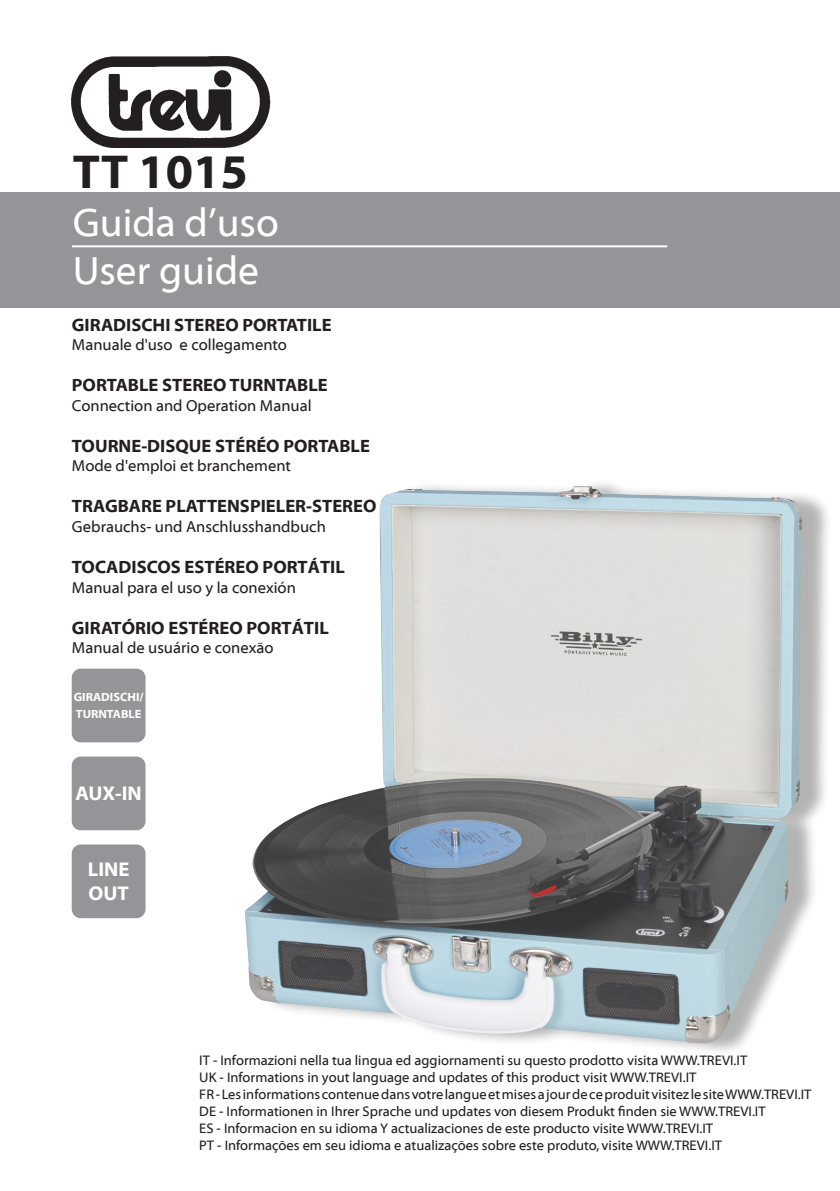
<style>
.page{position:relative;width:840px;height:1191px;background:#fff}
.page>*{position:absolute;margin:0;border:0;box-sizing:border-box;transform-origin:0 0}
.Corpo_testo{font:48px "Myriad Bd Web";color:#231f20}
.Corpo_testo-2{font:40px "Myriad Web";color:#fff}
.Sottotitolo{font:20px/24px "Myriad Bd Web";color:#fff}
.Corpo_testo-3{font:18px "Myriad Bd Web";color:#231f20}
.Corpo_testo-4{font:16px "Myriad Web";color:#231f20}
.Testo_rientrato{font:14px "Myriad Web";color:#231f20}
.Sottotitolo-2{font:12px "Myriad Bd Web";color:#fff}
</style>
<div class="page">
<div style="left:253px;top:478px;width:579px;height:579px;background:#231f20;opacity:.42"></div>
<img style="left:244px;top:486px;width:558px;height:557px">
<img style="left:72px;top:57px;width:198px;height:90px">
<div style="left:0;top:192px;width:839px;height:115px;background:#939598"></div>
<hr style="left:72px;top:245px;width:595px;height:2px;background:#fff">
<div style="left:72px;top:756px;width:73px;height:74px;background:#939598;border-radius:9px"></div>
<div style="left:72px;top:668px;width:73px;height:74px;background:#939598;border-radius:9px"></div>
<div style="left:72px;top:844px;width:73px;height:74px;background:#939598;border-radius:9px"></div>
<p class="Corpo_testo" style="left:73px;top:145px;width:176px">TT 1015</p>
<p class="Corpo_testo-2" style="left:73px;top:201px;width:207px">Guida d’uso</p>
<p class="Corpo_testo-2" style="left:73px;top:249px;width:188px">User guide</p>
<p class="Corpo_testo-3" style="left:72px;top:315px;width:261px">GIRADISCHI STEREO PORTATILE</p>
<p class="Corpo_testo-4" style="left:72px;top:336px;width:216px">Manuale d'uso e collegamento</p>
<p class="Corpo_testo-3" style="left:72px;top:375px;width:257px">PORTABLE STEREO TURNTABLE</p>
<p class="Corpo_testo-4" style="left:72px;top:397px;width:241px">Connection and Operation Manual</p>
<p class="Corpo_testo-3" style="left:72px;top:436px;width:299px">TOURNE-DISQUE STÉRÉO PORTABLE</p>
<p class="Corpo_testo-4" style="left:72px;top:457px;width:220px">Mode d'emploi et branchement</p>
<p class="Corpo_testo-3" style="left:72px;top:496px;width:306px">TRAGBARE PLATTENSPIELER-STEREO</p>
<p class="Corpo_testo-4" style="left:72px;top:518px;width:255px">Gebrauchs- und Anschlusshandbuch</p>
<p class="Corpo_testo-3" style="left:72px;top:557px;width:274px">TOCADISCOS ESTÉREO PORTÁTIL</p>
<p class="Corpo_testo-4" style="left:72px;top:578px;width:225px">Manual para el uso y la conexión</p>
<p class="Corpo_testo-3" style="left:72px;top:618px;width:258px">GIRATÓRIO ESTÉREO PORTÁTIL</p>
<p class="Corpo_testo-4" style="left:72px;top:639px;width:203px">Manual de usuário e conexão</p>
<p class="Sottotitolo-2" style="left:74px;top:690px;width:71px">GIRADISCHI/</p>
<p class="Sottotitolo-2" style="left:76px;top:707px;width:67px">TURNTABLE</p>
<p class="Sottotitolo" style="left:75px;top:781px;width:68px">AUX-IN</p>
<p class="Sottotitolo" style="left:88px;top:857px;width:43px">LINE<br>OUT</p>
<p class="Testo_rientrato" style="left:199px;top:1053px;width:549px">IT - Informazioni nella tua lingua ed aggiornamenti su questo prodotto visita WWW.TREVI.IT</p>
<p class="Testo_rientrato" style="left:199px;top:1070px;width:498px">UK - Informations in yout language and updates of this product visit WWW.TREVI.IT</p>
<p class="Testo_rientrato" style="left:199px;top:1087px;width:613px">FR - Les informations contenue dans votre langue et mises a jour de ce produit visitez le site WWW.TREVI.IT</p>
<p class="Testo_rientrato" style="left:199px;top:1104px;width:567px">DE - Informationen in Ihrer Sprache und updates von diesem Produkt finden sie WWW.TREVI.IT</p>
<p class="Testo_rientrato" style="left:199px;top:1121px;width:515px">ES - Informacion en su idioma Y actualizaciones de este producto visite WWW.TREVI.IT</p>
<p class="Testo_rientrato" style="left:199px;top:1138px;width:524px">PT - Informações em seu idioma e atualizações sobre este produto, visite WWW.TREVI.IT</p>
</div>
